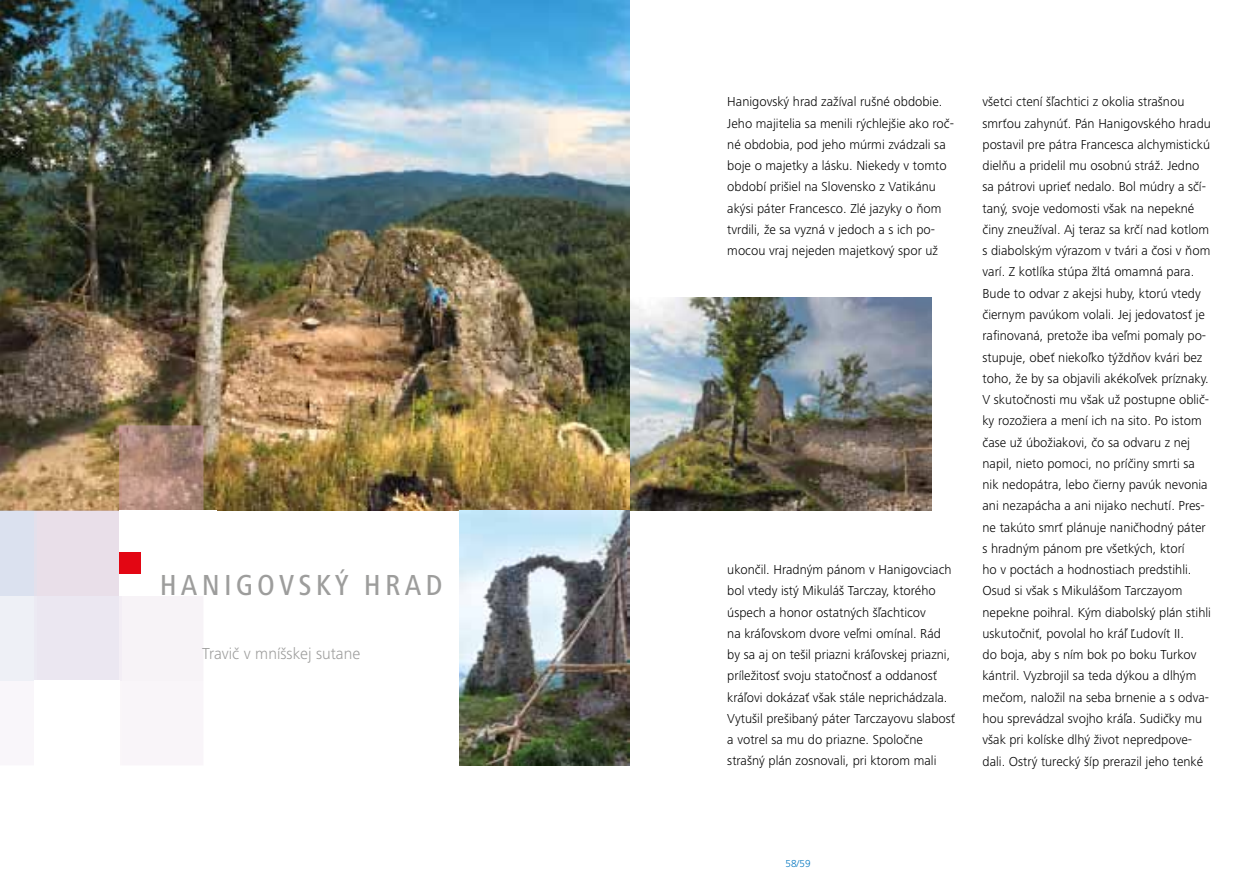
<style>
.page{position:relative;width:1259px;height:893px;background:#fff}
.page>*{position:absolute;margin:0;border:0;box-sizing:border-box;transform-origin:0 0}
.t1{font:500 condensed 30px "Frutiger Next LTCE";letter-spacing:.14em;color:#9d9d9c}
.t2{font:300 16.5px "Frutiger Next LTCE";color:#9d9d9c}
.t3{font:300 13.5px/21.3px "Frutiger Next LTCE";color:#000}
.t4{font:300 10.5px "Frutiger Next LTCE";color:#0075bf}
</style>
<div class="page">
<img style="left:629px;top:298px;width:302px;height:212px">
<img style="left:0;top:0;width:629px;height:510px">
<img style="left:0;top:425px;width:203px;height:256px">
<div style="left:119px;top:510px;width:98px;height:85px;background:#fff"></div>
<div style="left:34px;top:680px;width:85px;height:94px;background:#fff"></div>
<div style="left:119px;top:553px;width:21px;height:21px;background:#e30613"></div>
<img style="left:459px;top:510px;width:170px;height:255px">
<h1 class="t1" style="left:160px;top:568px;width:284px">HANIGOVSKÝ H RAD</h1>
<p class="t2" style="left:202px;top:644px;width:160px">Travič v mníšskej sutane</p>
<p class="t3" style="left:727px;top:91px;width:228px">Hanigovský hrad zažíval rušné obdobie.<br>Jeho majitelia sa menili rýchlejšie ako roč&shy;né obdobia, pod jeho múrmi zvádzali sa boje o majetky a lásku. Niekedy v tomto období prišiel na Slovensko z Vatikánu akýsi páter Francesco. Zlé jazyky o ňom tvrdili, že sa vyzná v jedoch a s ich po&shy;mocou vraj nejeden majetkový spor už</p>
<p class="t3" style="left:727px;top:559px;width:229px">ukončil. Hradným pánom v Hanigovciach bol vtedy istý Mikuláš Tarczay, ktorého úspech a honor ostatných šľachticov<br>na kráľovskom dvore veľmi omínal. Rád by sa aj on tešil priazni kráľovskej priazni, príležitosť svoju statočnosť a oddanosť kráľovi dokázať však stále neprichádzala.<br>Vytušil prešibaný páter Tarczayovu slabosť a votrel sa mu do priazne. Spoločne strašný plán zosnovali, pri ktorom mali</p>
<p class="t3" style="left:982px;top:91px;width:230px">všetci ctení šľachtici z okolia strašnou smrťou zahynúť. Pán Hanigovského hradu postavil pre pátra Francesca alchymistickú dielňu a pridelil mu osobnú stráž. Jedno sa pátrovi uprieť nedalo. Bol múdry a sčí&shy;taný, svoje vedomosti však na nepekné činy zneužíval. Aj teraz sa krčí nad kotlom s diabolským výrazom v tvári a čosi v ňom varí. Z kotlíka stúpa žltá omamná para.<br>Bude to odvar z akejsi huby, ktorú vtedy čiernym pavúkom volali. Jej jedovatosť je rafinovaná, pretože iba veľmi pomaly po&shy;stupuje, obeť niekoľko týždňov kvári bez toho, že by sa objavili akékoľvek príznaky.<br>V skutočnosti mu však už postupne oblič&shy;ky rozožiera a mení ich na sito. Po istom čase už úbožiakovi, čo sa odvaru z nej napil, nieto pomoci, no príčiny smrti sa nik nedopátra, lebo čierny pavúk nevonia ani nezapácha a ani nijako nechutí. Pres&shy;ne takúto smrť plánuje naničhodný páter s hradným pánom pre všetkých, ktorí<br>ho v poctách a hodnostiach predstihli.<br>Osud si však s Mikulášom Tarczayom nepekne poihral. Kým diabolský plán stihli uskutočniť, povolal ho kráľ Ľudovít II.<br>do boja, aby s ním bok po boku Turkov kántril. Vyzbrojil sa teda dýkou a dlhým mečom, naložil na seba brnenie a s odva&shy;hou sprevádzal svojho kráľa. Sudičky mu však pri kolíske dlhý život nepredpove&shy;dali. Ostrý turecký šíp prerazil jeho tenké</p>
<p class="t4" style="left:785px;top:857px;width:27px">58/59</p>
</div>
